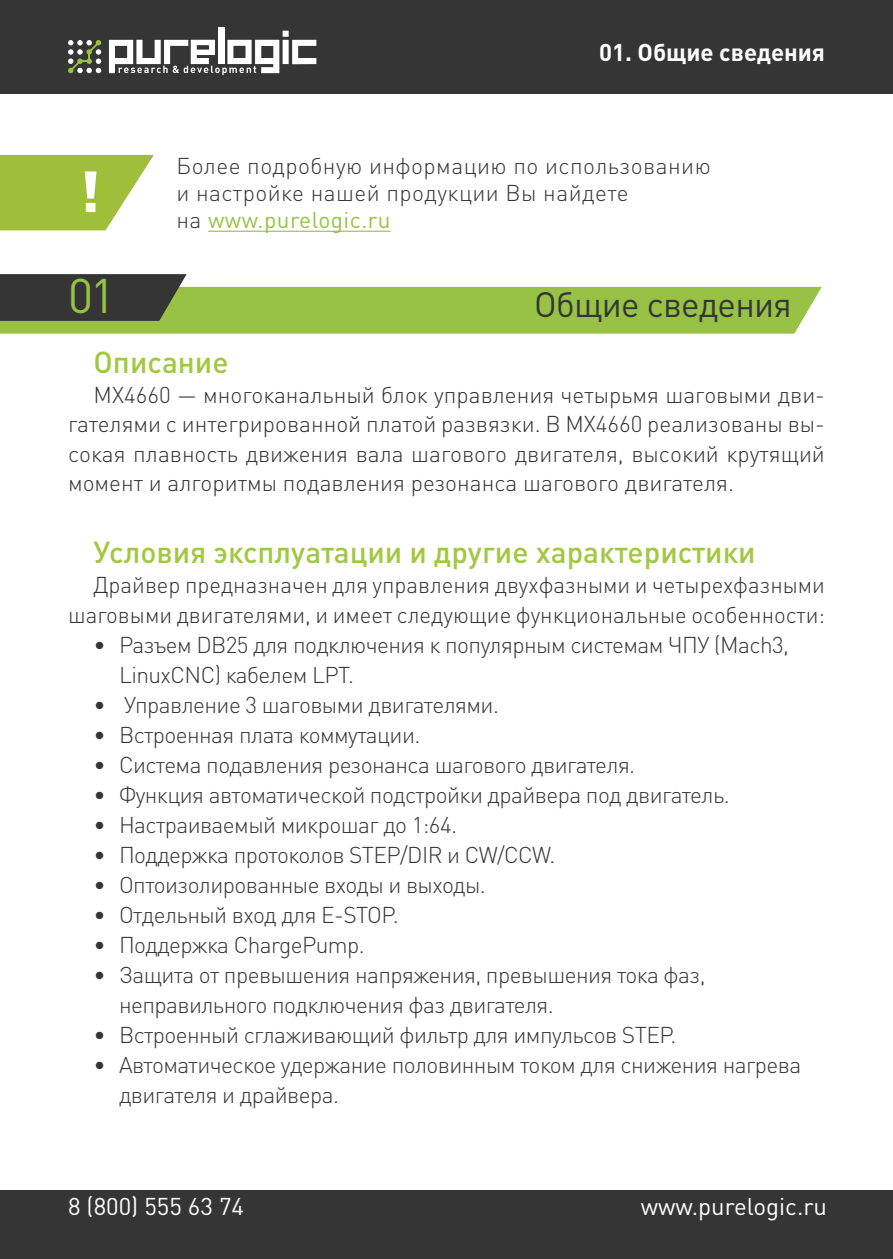
<style>
.page{position:relative;width:893px;height:1259px;background:#fff}
.page>*{position:absolute;margin:0;border:0;box-sizing:border-box;transform-origin:0 0}
.t1{font:900 57px "DIN Pro";color:#fff}
.t2{font:48px "DIN Pro";color:#97c245}
.t3{font:34.8px "DIN Pro";letter-spacing:-.02em;color:#363536}
.t4{font:500 30px "DIN Pro";color:#a2c841}
.t5{font:24px "DIN Pro";color:#fff}
.t6{font:700 24px "DIN Pro";color:#fff}
.t7{font:300 22.8px/30px "DIN Pro";letter-spacing:-.025em;color:#363536}
.t8{font:300 22.8px/29.7px "DIN Pro";color:#303232;text-align:justify}
.t9{font:300 22.8px/27.3px "DIN Pro";letter-spacing:.02em;color:#363536}
.s1{font-weight:400;color:#97c245}
</style>
<div class="page">
<div style="left:0;top:0;width:893px;height:94px;background:#363536"></div>
<div style="left:0;top:1190px;width:893px;height:69px;background:#363536"></div>
<div style="left:218px;top:28px;width:6px;height:36px;background:#fff"></div>
<svg style="left:68px;top:40px;width:33px;height:33px"></svg>
<svg style="left:109px;top:31px;width:207px;height:44px"></svg>
<svg style="left:0;top:155px;width:154px;height:75px"></svg>
<hr style="left:208px;top:231px;width:91px;height:1px;background:#97c245">
<hr style="left:299px;top:231px;width:92px;height:1px;background:#97c245">
<svg style="left:0;top:274px;width:822px;height:60px"></svg>
<h1 class="t1" style="left:79px;top:153px;width:22px">!</h1>
<h2 class="t2" style="left:68px;top:263px;width:49px">01</h2>
<p class="t6" style="left:599px;top:36px;width:227px">01. Общие сведения</p>
<p class="t9" style="left:176px;top:151px;width:536px">Более подробную информацию по использованию и настройке нашей продукции Вы найдете<br>на <span class="s1">www. purelogic. ru</span></p>
<h3 class="t3" style="left:534px;top:281px;width:259px">Общие сведения</h3>
<h3 class="t4" style="left:94px;top:342px;width:137px">Описание</h3>
<p class="t8" style="left:68px;top:379px;width:758px;text-indent:26px">MX4660 — многоканальный блок управления четырьмя шаговыми дви&shy;гателями с интегрированной платой развязки. В MX4660 реализованы вы&shy;сокая плавность движения вала шагового двигателя, высокий крутящий момент и алгоритмы подавления резонанса шагового двигателя.</p>
<h3 class="t4" style="left:94px;top:532px;width:664px">Условия эксплуатации и другие характеристики</h3>
<p class="t8" style="left:68px;top:569px;width:758px;text-align:right">Драйвер предназначен для управления двухфазными и четырехфазными шаговыми двигателями, и имеет следующие функциональные особенности:</p>
<p class="t7" style="left:119px;top:628px;width:671px;text-indent:-26px">• Разъем DB25 для подключения к популярным системам ЧПУ (Mach3,<br>LinuxCNC) кабелем LPT.</p>
<p class="t7" style="left:94px;top:688px;width:407px">• Управление 3 шаговыми двигателями.</p>
<p class="t7" style="left:94px;top:718px;width:328px">• Встроенная плата коммутации.</p>
<p class="t7" style="left:94px;top:748px;width:543px">• Система подавления резонанса шагового двигателя.</p>
<p class="t7" style="left:94px;top:778px;width:638px">• Функция автоматической подстройки драйвера под двигатель.</p>
<p class="t7" style="left:94px;top:808px;width:365px">• Настраиваемый микрошаг до 1:64.</p>
<p class="t7" style="left:94px;top:838px;width:463px">• Поддержка протоколов STEP/DIR и CW/CCW.</p>
<p class="t7" style="left:94px;top:868px;width:394px">• Оптоизолированные входы и выходы.</p>
<p class="t7" style="left:94px;top:898px;width:307px">• Отдельный вход для E-STOP.</p>
<p class="t7" style="left:94px;top:928px;width:273px">• Поддержка ChargePump.</p>
<p class="t7" style="left:119px;top:958px;width:588px;text-indent:-26px">• Защита от превышения напряжения, превышения тока фаз, неправильного подключения фаз двигателя.</p>
<p class="t7" style="left:94px;top:1018px;width:584px">• Встроенный сглаживающий фильтр для импульсов STEP.</p>
<p class="t7" style="left:119px;top:1048px;width:684px;text-indent:-26px">• Автоматическое удержание половинным током для снижения нагрева двигателя и драйвера.</p>
<p class="t5" style="left:68px;top:1189px;width:178px">8 (800) 555 63 74</p>
<p class="t5" style="left:641px;top:1189px;width:188px">www.purelogic.ru</p>
</div>
